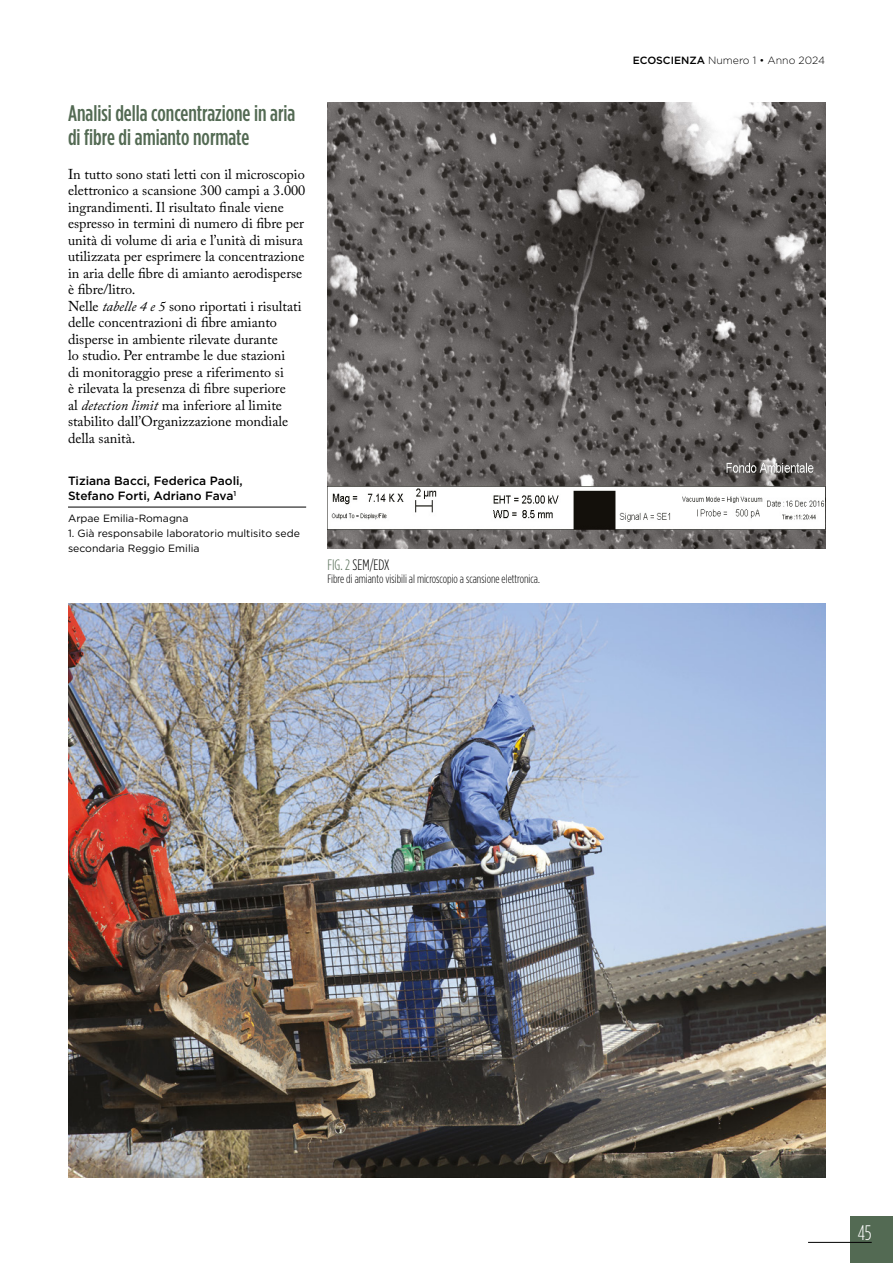
<style>
.page{position:relative;width:893px;height:1263px;background:#fff}
.page>*{position:absolute;margin:0;border:0;box-sizing:border-box;transform-origin:0 0}
.titolo_paragrafo{font:500 condensed 22.5px/24px "Gotham HTF";color:#536a53}
.t1{font:300 condensed 21px "Gotham HTF";color:#fff}
.Grafico_Dida_-_Titol{font:300 condensed 15px "Gotham HTF";color:#000}
.testo_principale{font:14.25px/16.5px "Adobe Caslon Pro";color:#000}
.Grafico_Dida_-_Testo{font:300 condensed 12px "Gotham HTF";color:#000}
.Autore{font:500 12px/15px "Gotham HTF";color:#000}
.Carica___Traduzione{font:10.5px/15px "Gotham HTF";color:#000}
.t2{font:300 10.5px "Gotham HTF";color:#000}
.s1{font-style:italic}
.s2{color:#536a53}
.s3{font-weight:500}
</style>
<div class="page">
<div style="left:850px;top:1216px;width:43px;height:47px;background:#536a53"></div>
<hr style="left:808px;top:1242px;width:64px;height:1px;background:#000">
<img style="left:327px;top:102px;width:498px;height:447px">
<hr style="left:68px;top:507px;width:238px;height:1px;background:#000">
<img style="left:68px;top:604px;width:757px;height:574px">
<p class="titolo_paragrafo" style="left:68px;top:101px;width:229px">Analisi della concentrazione in aria di fibre di amianto normate</p>
<p class="testo_principale" style="left:68px;top:166px;width:239px">In tutto sono stati letti con il microscopio elettronico a scansione 300 campi a 3.000 ingrandimenti. Il risultato finale viene espresso in termini di numero di fibre per unità di volume di aria e l’unità di misura utilizzata per esprimere la concentrazione in aria delle fibre di amianto aerodisperse è fibre/litro.</p>
<p class="testo_principale" style="left:68px;top:298px;width:235px">Nelle <span class="s1">tabelle 4 e 5</span> sono riportati i risultati delle concentrazioni di fibre amianto disperse in ambiente rilevate durante<br>lo studio. Per entrambe le due stazioni<br>di monitoraggio prese a riferimento si<br>è rilevata la presenza di fibre superiore<br>al <span class="s1">detection limit</span> ma inferiore al limite stabilito dall’Organizzazione mondiale della sanità.</p>
<p class="Autore" style="left:68px;top:473px;width:176px">Tiziana Bacci, Federica Paoli,<br>Stefano Forti, Adriano Fava<sup>1</sup></p>
<p class="Carica___Traduzione" style="left:68px;top:510px;width:122px">Arpae Emilia-Romagna</p>
<p class="Carica___Traduzione" style="left:68px;top:525px;width:233px">1. Già responsabile laboratorio multisito sede secondaria Reggio Emilia</p>
<p class="Grafico_Dida_-_Titol" style="left:327px;top:557px;width:64px"><span class="s2">FIG. 2</span> SEM/EDX</p>
<p class="Grafico_Dida_-_Testo" style="left:327px;top:573px;width:214px">Fibre di amianto visibili al microscopio a scansione elettronica.</p>
<p class="t2" style="left:633px;top:55px;width:194px"><span class="s3">ECOSCIENZA</span> Numero 1 • Anno 2024</p>
<h2 class="t1" style="left:858px;top:1221px;width:15px">45</h2>
</div>
